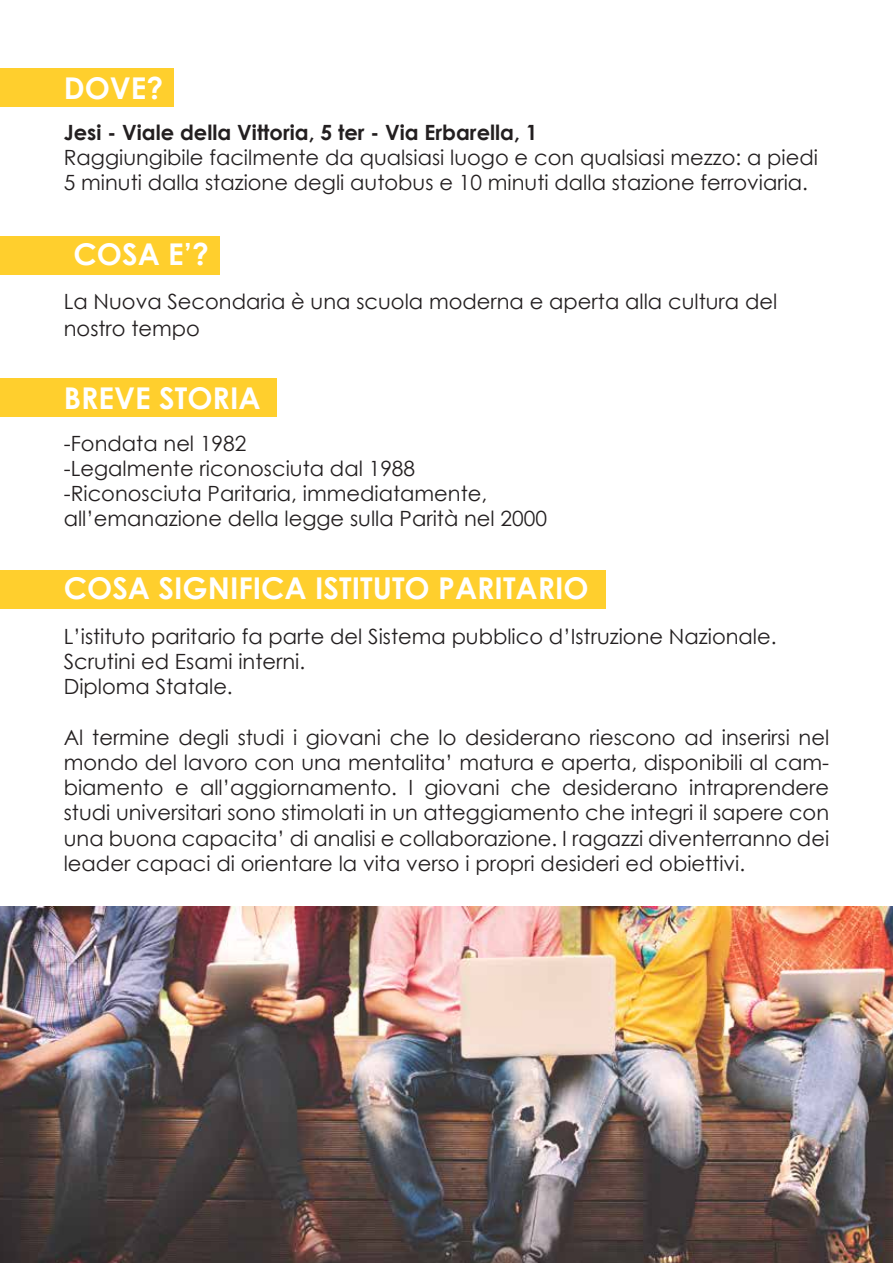
<style>
.page{position:relative;width:893px;height:1263px;background:#fff}
.page>*{position:absolute;margin:0;border:0;box-sizing:border-box;transform-origin:0 0}
.t1{font:700 30px "Century Gothic";color:#fff}
.t2{font:21px/25.2px "Century Gothic";color:#231f20}
.t3{font:700 21px "Century Gothic";color:#231f20}
</style>
<div class="page">
<div style="left:0;top:68px;width:174px;height:38px;background:#ffcf2d"></div>
<div style="left:0;top:236px;width:219px;height:38px;background:#ffcf2d"></div>
<div style="left:0;top:379px;width:276px;height:38px;background:#ffcf2d"></div>
<div style="left:0;top:571px;width:605px;height:38px;background:#ffcf2d"></div>
<img style="left:0;top:906px;width:893px;height:357px">
<h1 class="t1" style="left:64px;top:65px;width:101px">DOVE?</h1>
<p class="t3" style="left:64px;top:116px;width:475px">Jesi - Viale della Vittoria, 5 ter - Via Erbarella, 1</p>
<p class="t2" style="left:64px;top:145px;width:756px">Raggiungibile facilmente da qualsiasi luogo e con qualsiasi mezzo: a piedi<br>5 minuti dalla stazione degli autobus e 10 minuti dalla stazione ferroviaria.</p>
<h1 class="t1" style="left:74px;top:231px;width:137px">COSA E’?</h1>
<p class="t2" style="left:64px;top:288px;width:715px;line-height:27px">La Nuova Secondaria è una scuola moderna e aperta alla cultura del nostro tempo</p>
<h1 class="t1" style="left:64px;top:375px;width:198px">BREVE STORIA</h1>
<p class="t2" style="left:64px;top:430px;width:485px">-Fondata nel 1982<br>-Legalmente riconosciuta dal 1988 -Riconosciuta Paritaria, immediatamente, all’emanazione della legge sulla Parità nel 2000</p>
<h1 class="t1" style="left:64px;top:566px;width:527px">COSA SIGNIFICA ISTITUTO PARITARIO</h1>
<p class="t2" style="left:64px;top:623px;width:714px">L’istituto paritario fa parte del Sistema pubblico d’Istruzione Nazionale.<br>Scrutini ed Esami interni.<br>Diploma Statale.</p>
<p class="t2" style="left:64px;top:724px;width:767px;text-align:justify">Al termine degli studi i giovani che lo desiderano riescono ad inserirsi nel mondo del lavoro con una mentalita’ matura e aperta, disponibili al cam&shy;biamento e all’aggiornamento. I giovani che desiderano intraprendere studi universitari sono stimolati in un atteggiamento che integri il sapere con una buona capacita’ di analisi e collaborazione. I ragazzi diventerranno dei leader capaci di orientare la vita verso i propri desideri ed obiettivi.</p>
</div>
